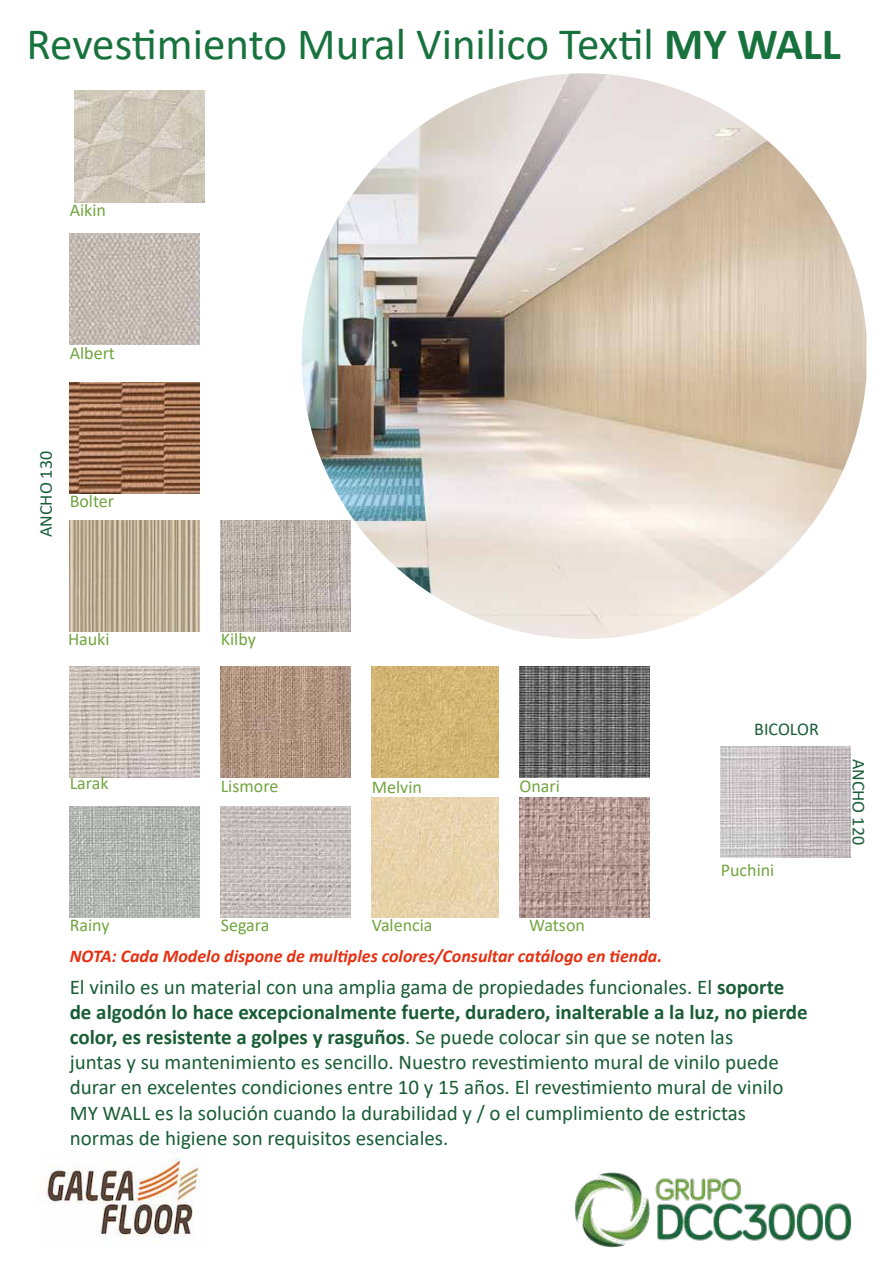
<style>
.page{position:relative;width:893px;height:1263px;background:#fff}
.page>*{position:absolute;margin:0;border:0;box-sizing:border-box;transform-origin:0 0}
.t1{font:45px "Calibri";color:#18723d}
.t2{font:21px/25.2px "Calibri";color:#195d36}
.t3{font:18px "Calibri";color:#71a53f}
.t4{font:italic 700 18px "Calibri";color:#e53012}
.t5{font:18px "Calibri";color:#195d38}
.s1{font-weight:700}
</style>
<div class="page">
<img style="left:302px;top:73px;width:564px;height:566px;border-radius:277px">
<img style="left:74px;top:91px;width:130px;height:111px">
<img style="left:70px;top:233px;width:129px;height:112px">
<img style="left:70px;top:382px;width:129px;height:112px">
<img style="left:70px;top:520px;width:129px;height:112px">
<img style="left:721px;top:746px;width:129px;height:112px">
<img style="left:70px;top:666px;width:129px;height:112px">
<img style="left:221px;top:666px;width:129px;height:112px">
<img style="left:372px;top:666px;width:126px;height:112px">
<img style="left:221px;top:520px;width:129px;height:112px">
<img style="left:520px;top:666px;width:129px;height:112px">
<img style="left:70px;top:806px;width:129px;height:112px">
<img style="left:221px;top:806px;width:129px;height:112px">
<img style="left:372px;top:798px;width:126px;height:120px">
<img style="left:520px;top:798px;width:129px;height:120px">
<img style="left:574px;top:1172px;width:276px;height:76px">
<img style="left:45px;top:1156px;width:156px;height:81px">
<h1 class="t1" style="left:27px;top:13px;width:816px">Revestimiento Mural Vinilico Textil <span class="s1">MY WALL</span></h1>
<p class="t3" style="left:70px;top:197px;width:38px">Aikin</p>
<p class="t3" style="left:70px;top:340px;width:47px">Albert</p>
<p class="t5" style="left:33px;top:537px;width:88px;rotate:-90deg">ANCHO 130</p>
<p class="t3" style="left:70px;top:489px;width:46px">Bolter</p>
<p class="t3" style="left:68px;top:627px;width:43px">Hauki</p>
<p class="t3" style="left:221px;top:627px;width:37px">Kilby</p>
<p class="t3" style="left:70px;top:770px;width:40px">Larak</p>
<p class="t3" style="left:221px;top:774px;width:59px">Lismore</p>
<p class="t3" style="left:372px;top:774px;width:52px">Melvin</p>
<p class="t3" style="left:520px;top:774px;width:42px">Onari</p>
<p class="t3" style="left:70px;top:913px;width:41px">Rainy</p>
<p class="t3" style="left:221px;top:913px;width:50px">Segara</p>
<p class="t3" style="left:372px;top:913px;width:62px">Valencia</p>
<p class="t3" style="left:529px;top:913px;width:57px">Watson</p>
<p class="t4" style="left:70px;top:943px;width:594px">NOTA: Cada Modelo dispone de multiples colores/Consultar catálogo en tienda.</p>
<p class="t5" style="left:754px;top:717px;width:66px">BICOLOR</p>
<p class="t3" style="left:721px;top:857px;width:55px">Puchini</p>
<p class="t2" style="left:70px;top:973px;width:739px">El vinilo es un material con una amplia gama de propiedades funcionales. El <span class="s1">soporte de algodón lo hace excepcionalmente fuerte, duradero, inalterable a la luz, no pierde color, es resistente a golpes y rasguños</span>. Se puede colocar sin que se noten las<br>juntas y su mantenimiento es sencillo. Nuestro revestimiento mural de vinilo puede durar en excelentes condiciones entre 10 y 15 años. El revestimiento mural de vinilo MY WALL es la solución cuando la durabilidad y / o el cumplimiento de estrictas normas de higiene son requisitos esenciales.</p>
<p class="t5" style="left:871px;top:758px;width:88px;rotate:90deg">ANCHO 120</p>
</div>
